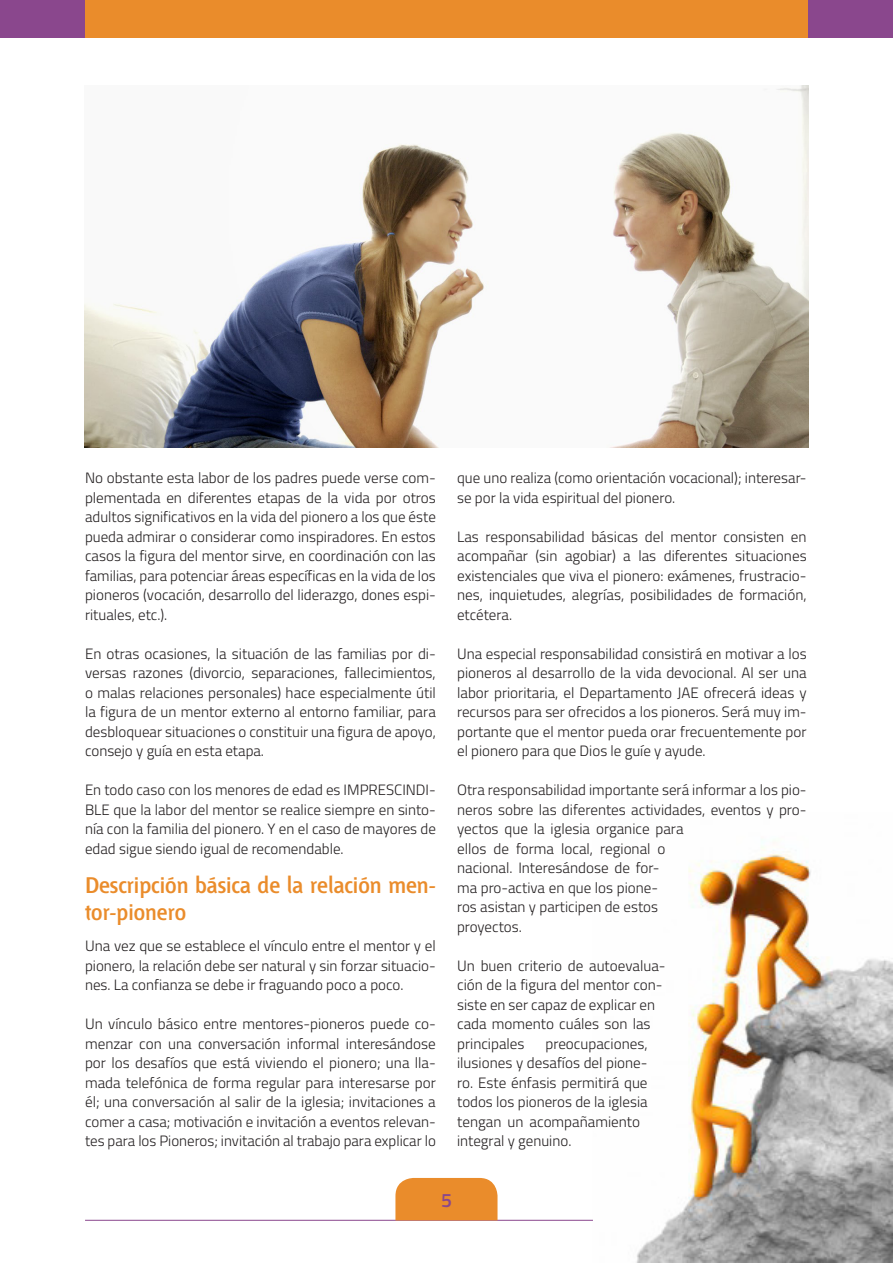
<style>
.page{position:relative;width:893px;height:1263px;background:#fff}
.page>*{position:absolute;margin:0;border:0;box-sizing:border-box;transform-origin:0 0}
.Subtítulo_texto{font:600 22.5px/27px "Fontana ND Cc Os F";color:#ea8c2b}
.t1{font:600 19.5px "Titillium";color:#8a478d}
.Texto{font:300 15px/19.5px "Titillium";color:#231f20;text-align:justify}
</style>
<div class="page">
<hr style="left:85px;top:1220px;width:723px;height:1px;background:#8a478d">
<div style="left:395px;top:1178px;width:102px;height:42px;background:#ea8c2b"></div>
<div style="left:0;top:0;width:85px;height:38px;background:#8a478d"></div>
<div style="left:808px;top:0;width:85px;height:38px;background:#8a478d"></div>
<div style="left:85px;top:0;width:722px;height:38px;background:#ea8c2b"></div>
<img style="left:593px;top:847px;width:300px;height:416px">
<img style="left:84px;top:85px;width:724px;height:362px">
<p class="Texto" style="left:85px;top:467px;width:352px">No obstante esta labor de los padres puede verse com&shy;plementada en diferentes etapas de la vida por otros adultos significativos en la vida del pionero a los que éste pueda admirar o considerar como inspiradores. En estos casos la figura del mentor sirve, en coordinación con las familias, para potenciar áreas específicas en la vida de los pioneros (vocación, desarrollo del liderazgo, dones espi&shy;rituales, etc.).</p>
<p class="Texto" style="left:85px;top:643px;width:352px">En otras ocasiones, la situación de las familias por di&shy;versas razones (divorcio, separaciones, fallecimientos, o malas relaciones personales) hace especialmente útil la figura de un mentor externo al entorno familiar, para desbloquear situaciones o constituir una figura de apoyo, consejo y guía en esta etapa.</p>
<p class="Texto" style="left:85px;top:779px;width:352px">En todo caso con los menores de edad es IMPRESCINDI-BLE que la labor del mentor se realice siempre en sinto&shy;nía con la familia del pionero. Y en el caso de mayores de edad sigue siendo igual de recomendable.</p>
<p class="Subtítulo_texto" style="left:85px;top:873px;width:352px">Descripción básica de la relación men&shy;tor-pionero</p>
<p class="Texto" style="left:85px;top:935px;width:352px">Una vez que se establece el vínculo entre el mentor y el pionero, la relación debe ser natural y sin forzar situacio&shy;nes. La confianza se debe ir fraguando poco a poco.</p>
<p class="Texto" style="left:85px;top:1013px;width:352px">Un vínculo básico entre mentores-pioneros puede co&shy;menzar con una conversación informal interesándose por los desafíos que está viviendo el pionero; una lla&shy;mada telefónica de forma regular para interesarse por él; una conversación al salir de la iglesia; invitaciones a comer a casa; motivación e invitación a eventos relevan&shy;tes para los Pioneros; invitación al trabajo para explicar lo</p>
<p class="Texto" style="left:457px;top:467px;width:351px">que uno realiza (como orientación vocacional); interesar&shy;se por la vida espiritual del pionero.</p>
<p class="Texto" style="left:457px;top:526px;width:351px">Las responsabilidad básicas del mentor consisten en acompañar (sin agobiar) a las diferentes situaciones existenciales que viva el pionero: exámenes, frustracio&shy;nes, inquietudes, alegrías, posibilidades de formación, etcétera.</p>
<p class="Texto" style="left:457px;top:643px;width:351px">Una especial responsabilidad consistirá en motivar a los pioneros al desarrollo de la vida devocional. Al ser una labor prioritaria, el Departamento JAE ofrecerá ideas y recursos para ser ofrecidos a los pioneros. Será muy im&shy;portante que el mentor pueda orar frecuentemente por el pionero para que Dios le guíe y ayude.</p>
<p class="Texto" style="left:457px;top:779px;width:351px;text-align:left">Otra responsabilidad importante será informar a los pio&shy;neros sobre las diferentes actividades, eventos y pro&shy;yectos que la iglesia organice para<br>ellos de forma local, regional o<br>nacional. Interesándose de for-<br>ma pro-activa en que los pione-<br>ros asistan y participen de estos<br>proyectos.</p>
<p class="Texto" style="left:457px;top:955px;width:210px;text-align:left">Un buen criterio de autoevalua&shy;ción de la figura del mentor con&shy;siste en ser capaz de explicar en cada momento cuáles son las principales</p>
<p class="Texto" style="left:457px;top:1033px;width:192px;text-align:left;text-indent:88px">preocupaciones, ilusiones y desafíos del pione&shy;ro. Este énfasis permitirá que todos los pioneros de la iglesia tengan un acompañamiento integral y genuino.</p>
<h2 class="t1" style="left:441px;top:1185px;width:12px">5</h2>
</div>
